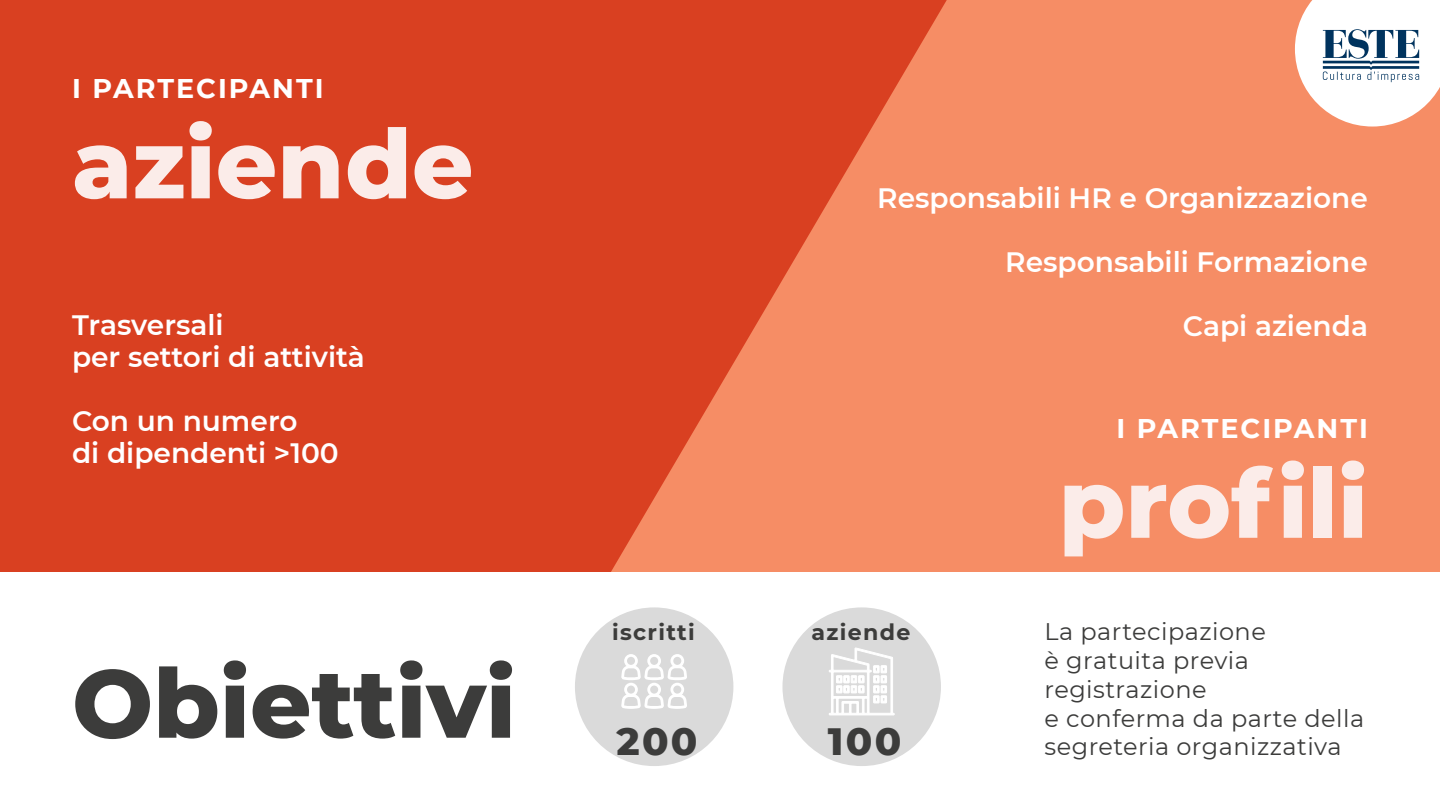
<style>
.page{position:relative;width:1440px;height:811px;background:#fff}
.page>*{position:absolute;margin:0;border:0;box-sizing:border-box;transform-origin:0 0}
.t1{font:800 96px "Montserrat";color:#fbece9}
.t2{font:800 96px "Montserrat";color:#3c3c3b}
.t3{font:800 38.8px "Montserrat";letter-spacing:.06em;color:#3c3c3b}
.t4{font:600 28px/32px "Montserrat";color:#fff}
.t5{font:700 27px "Montserrat";letter-spacing:.075em;color:#fff}
.t6{font:24px/28.8px "Montserrat";letter-spacing:.02em;color:#3c3c3b}
.t7{font:700 22.2px "Montserrat";letter-spacing:.06em;color:#3c3c3b}
</style>
<div class="page">
<div style="left:0;top:0;width:1440px;height:810px;background:#d94021"></div>
<svg style="left:611px;top:0;width:829px;height:572px;fill:#f68d65"></svg>
<div style="left:0;top:572px;width:1440px;height:238px;background:#fff"></div>
<div style="left:575px;top:607px;width:158px;height:158px;background:#dadada;border-radius:50%"></div>
<div style="left:782px;top:607px;width:159px;height:158px;background:#dadada;border-radius:50%"></div>
<svg style="left:829px;top:647px;width:66px;height:68px"></svg>
<svg style="left:621px;top:654px;width:66px;height:54px"></svg>
<svg style="left:1295px;top:0;width:145px;height:126px;background:#e4dcdb"></svg>
<p class="t5" style="left:72px;top:69px;width:253px">I PARTECIPANTI</p>
<h1 class="t1" style="left:72px;top:94px;width:403px">aziende</h1>
<p class="t4" style="left:72px;top:308px;width:294px">Trasversali<br>per settori di attività</p>
<p class="t4" style="left:72px;top:404px;width:268px">Con un numero<br>di dipendenti &gt;100</p>
<h1 class="t2" style="left:72px;top:632px;width:446px">Obiettivi</h1>
<p class="t4" style="left:877px;top:180px;width:492px">Responsabili HR e Organizzazione</p>
<p class="t4" style="left:1005px;top:244px;width:364px">Responsabili Formazione</p>
<p class="t4" style="left:1183px;top:308px;width:187px">Capi azienda</p>
<p class="t5" style="left:1116px;top:408px;width:253px">I PARTECIPANTI</p>
<h1 class="t1" style="left:1059px;top:433px;width:311px">profili</h1>
<p class="t6" style="left:1045px;top:616px;width:321px">La partecipazione<br>è gratuita previa registrazione<br>e conferma da parte della</p>
<p class="t7" style="left:612px;top:616px;width:84px">iscritti</p>
<p class="t7" style="left:811px;top:616px;width:101px">aziende</p>
<h2 class="t3" style="left:616px;top:712px;width:83px">200</h2>
<p class="t6" style="left:1045px;top:731px;width:299px">segreteria organizzativa</p>
<h2 class="t3" style="left:828px;top:712px;width:75px">100</h2>
</div>
